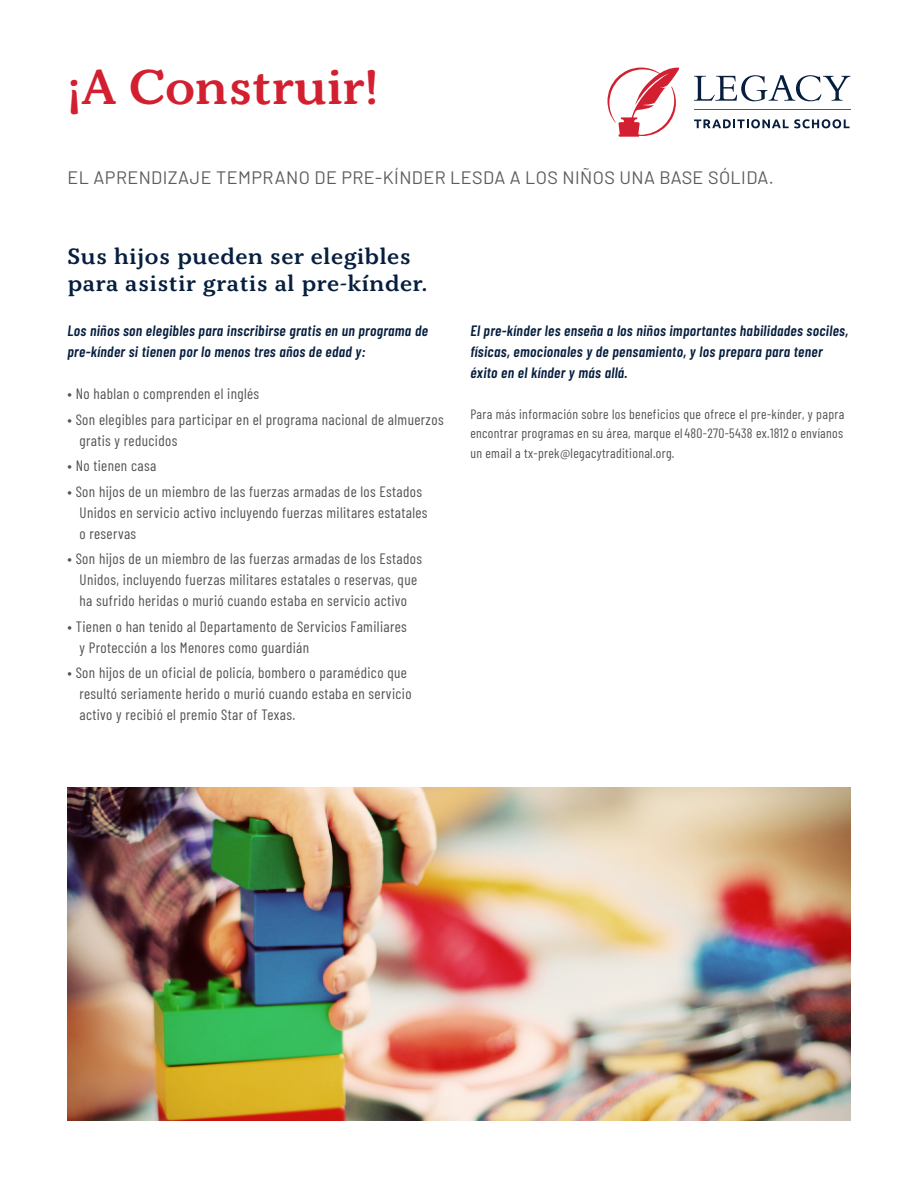
<style>
.page{position:relative;width:918px;height:1188px;background:#fff}
.page>*{position:absolute;margin:0;border:0;box-sizing:border-box;transform-origin:0 0}
.t1{font:600 49.5px "Kopius";color:#d22031}
.t2{font:600 22.5px/27px "Kopius";letter-spacing:.025em;color:#071f3f}
.t3{font:18px "Barlow";letter-spacing:.025em;color:#5c5c5f}
.t4{font:15px/21px "Barlow Condensed";letter-spacing:.025em;color:#525354}
.t5{font:italic 600 15px/21px "Barlow Condensed";letter-spacing:.025em;color:#071f3f}
.t6{font:13.5px/19.5px "Barlow Condensed";letter-spacing:.025em;color:#525354;text-align:justify}
</style>
<div class="page">
<hr style="left:694px;top:110px;width:156px;height:1px;background:#d22031">
<svg style="left:694px;top:75px;width:156px;height:26px"></svg>
<svg style="left:694px;top:119px;width:156px;height:9px"></svg>
<svg style="left:608px;top:68px;width:72px;height:69px"></svg>
<img style="left:68px;top:788px;width:782px;height:333px">
<p class="t1" style="left:68px;top:56px;width:313px">¡A Construir!</p>
<p class="t3" style="left:68px;top:165px;width:708px">EL APRENDIZAJE TEMPRANO DE PRE-KÍNDER LESDA A LOS NIÑOS UNA BASE SÓLIDA.</p>
<p class="t2" style="left:68px;top:243px;width:361px">Sus hijos pueden ser elegibles para asistir gratis al pre-kínder.</p>
<p class="t5" style="left:68px;top:319px;width:362px">Los niños son elegibles para inscribirse gratis en un programa de pre-kínder si tienen por lo menos tres años de edad y:</p>
<p class="t4" style="left:68px;top:382px;width:193px">• No hablan o comprenden el inglés</p>
<p class="t4" style="left:80px;top:408px;width:366px;text-indent:-12px">• Son elegibles para participar en el programa nacional de almuerzos gratis y reducidos</p>
<p class="t4" style="left:68px;top:454px;width:90px">• No tienen casa</p>
<p class="t4" style="left:80px;top:480px;width:350px;text-indent:-12px">• Son hijos de un miembro de las fuerzas armadas de los Estados<br>Unidos en servicio activo incluyendo fuerzas militares estatales o reservas</p>
<p class="t4" style="left:68px;top:547px;width:356px;text-align:center">• Son hijos de un miembro de las fuerzas armadas de los Estados<br>Unidos, incluyendo fuerzas militares estatales o reservas, que<br>ha sufrido heridas o murió cuando estaba en servicio activo</p>
<p class="t4" style="left:80px;top:615px;width:329px;text-indent:-12px">• Tienen o han tenido al Departamento de Servicios Familiares y Protección a los Menores como guardián</p>
<p class="t4" style="left:80px;top:661px;width:334px;text-indent:-12px">• Son hijos de un oficial de policía, bombero o paramédico que resultó seriamente herido o murió cuando estaba en servicio activo y recibió el premio Star of Texas.</p>
<p class="t5" style="left:470px;top:319px;width:379px">El pre-kínder les enseña a los niños importantes habilidades sociles, físicas, emocionales y de pensamiento, y los prepara para tener éxito en el kínder y más allá.</p>
<p class="t6" style="left:470px;top:403px;width:375px">Para más información sobre los beneficios que ofrece el pre-kínder, y papra encontrar programas en su área, marque el 480-270-5438 ex.1812 o envíanos un email a tx-prek@legacytraditional.org.</p>
</div>
